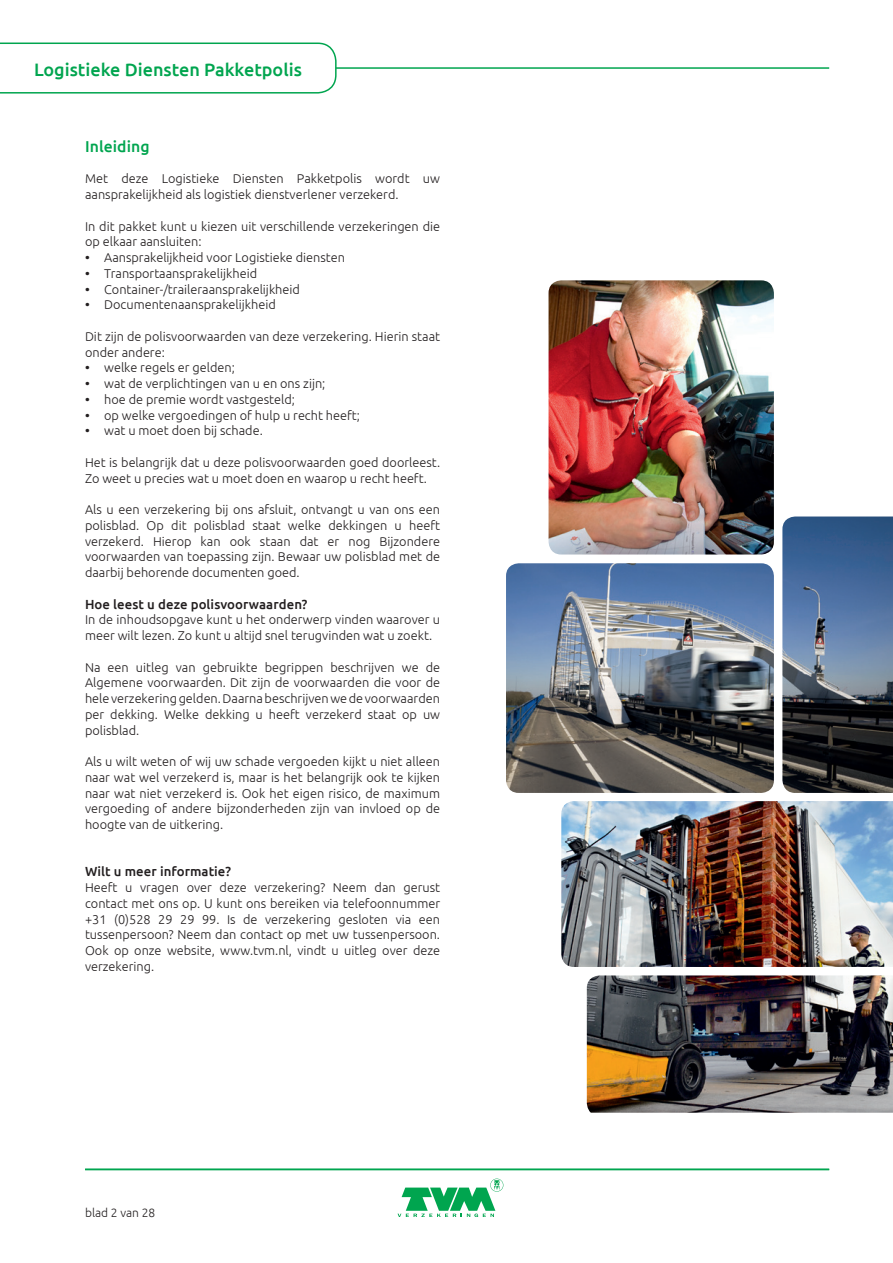
<style>
.page{position:relative;width:893px;height:1263px;background:#fff}
.page>*{position:absolute;margin:0;border:0;box-sizing:border-box;transform-origin:0 0}
.t1{font:500 18px "Ubuntu";color:#00a54f}
.Bodykop_gr_10_5pt{font:500 15.75px "Ubuntu";letter-spacing:.005em;color:#00a54f}
.Bodykopje_zw{font:500 13.2px "Ubuntu";letter-spacing:.005em;color:#231f20}
.Body{font:300 12.75px/15.8px "Ubuntu";color:#231f20}
.t2{font:300 12px "Ubuntu";color:#231f20}
.s1{font-weight:500}
</style>
<div class="page">
<img style="left:506px;top:516px;width:387px;height:277px">
<img style="left:561px;top:801px;width:332px;height:312px">
<img style="left:549px;top:280px;width:225px;height:274px">
<hr style="left:85px;top:67px;width:744px;height:2px;background:#00a54f">
<svg style="left:0;top:42px;width:337px;height:52px"></svg>
<svg style="left:398px;top:1178px;width:105px;height:39px"></svg>
<hr style="left:85px;top:1169px;width:744px;height:1px;background:#00a54f">
<h1 class="t1" style="left:34px;top:58px;width:269px">Logistieke Diensten Pakketpolis</h1>
<p class="Bodykop_gr_10_5pt" style="left:85px;top:136px;width:66px">Inleiding</p>
<p class="Body" style="left:85px;top:171px;width:357px">Met deze Logistieke Diensten Pakketpolis wordt uw aansprakelijkheid als logistiek dienstverlener verzekerd.</p>
<p class="Body" style="left:85px;top:218px;width:357px">In dit pakket kunt u kiezen uit verschillende verzekeringen die op elkaar aansluiten:</p>
<p class="Body" style="left:85px;top:249px;width:262px"><span class="s1">•</span> Aansprakelijkheid voor Logistieke diensten</p>
<p class="Body" style="left:85px;top:265px;width:174px"><span class="s1">•</span> Transportaansprakelijkheid</p>
<p class="Body" style="left:85px;top:281px;width:216px"><span class="s1">•</span> Container-/traileraansprakelijkheid</p>
<p class="Body" style="left:85px;top:297px;width:192px"><span class="s1">•</span> Documentenaansprakelijkheid</p>
<p class="Body" style="left:85px;top:328px;width:357px">Dit zijn de polisvoorwaarden van deze verzekering. Hierin staat onder andere:</p>
<p class="Body" style="left:85px;top:360px;width:151px"><span class="s1">•</span> welke regels er gelden;</p>
<p class="Body" style="left:85px;top:375px;width:242px"><span class="s1">•</span> wat de verplichtingen van u en ons zijn;</p>
<p class="Body" style="left:85px;top:391px;width:211px"><span class="s1">•</span> hoe de premie wordt vastgesteld;</p>
<p class="Body" style="left:85px;top:407px;width:276px"><span class="s1">•</span> op welke vergoedingen of hulp u recht heeft;</p>
<p class="Body" style="left:85px;top:423px;width:179px"><span class="s1">•</span> wat u moet doen bij schade.</p>
<p class="Body" style="left:85px;top:454px;width:357px">Het is belangrijk dat u deze polisvoorwaarden goed doorleest.<br>Zo weet u precies wat u moet doen en waarop u recht heeft.</p>
<p class="Body" style="left:85px;top:501px;width:357px;text-align:justify">Als u een verzekering bij ons afsluit, ontvangt u van ons een polisblad. Op dit polisblad staat welke dekkingen u heeft verzekerd. Hierop kan ook staan dat er nog Bijzondere voorwaarden van toepassing zijn. Bewaar uw polisblad met de daarbij behorende documenten goed.</p>
<p class="Bodykopje_zw" style="left:85px;top:596px;width:224px">Hoe leest u deze polisvoorwaarden?</p>
<p class="Body" style="left:85px;top:612px;width:357px">In de inhoudsopgave kunt u het onderwerp vinden waarover u meer wilt lezen. Zo kunt u altijd snel terugvinden wat u zoekt.</p>
<p class="Body" style="left:85px;top:659px;width:357px;text-align:justify">Na een uitleg van gebruikte begrippen beschrijven we de Algemene voorwaarden. Dit zijn de voorwaarden die voor de hele verzekering gelden. Daarna beschrijven we de voorwaarden per dekking. Welke dekking u heeft verzekerd staat op uw polisblad.</p>
<p class="Body" style="left:85px;top:753px;width:357px;text-align:justify">Als u wilt weten of wij uw schade vergoeden kijkt u niet alleen naar wat wel verzekerd is, maar is het belangrijk ook te kijken naar wat niet verzekerd is. Ook het eigen risico, de maximum vergoeding of andere bijzonderheden zijn van invloed op de hoogte van de uitkering.</p>
<p class="Bodykopje_zw" style="left:85px;top:863px;width:148px">Wilt u meer informatie?</p>
<p class="Body" style="left:85px;top:879px;width:357px;text-align:justify">Heeft u vragen over deze verzekering? Neem dan gerust contact met ons op. U kunt ons bereiken via telefoonnummer +31 (0)528 29 29 99. Is de verzekering gesloten via een tussenpersoon? Neem dan contact op met uw tussenpersoon.<br>Ook op onze website, www.tvm.nl, vindt u uitleg over deze verzekering.</p>
<p class="t2" style="left:85px;top:1205px;width:72px">blad 2 van 28</p>
</div>
